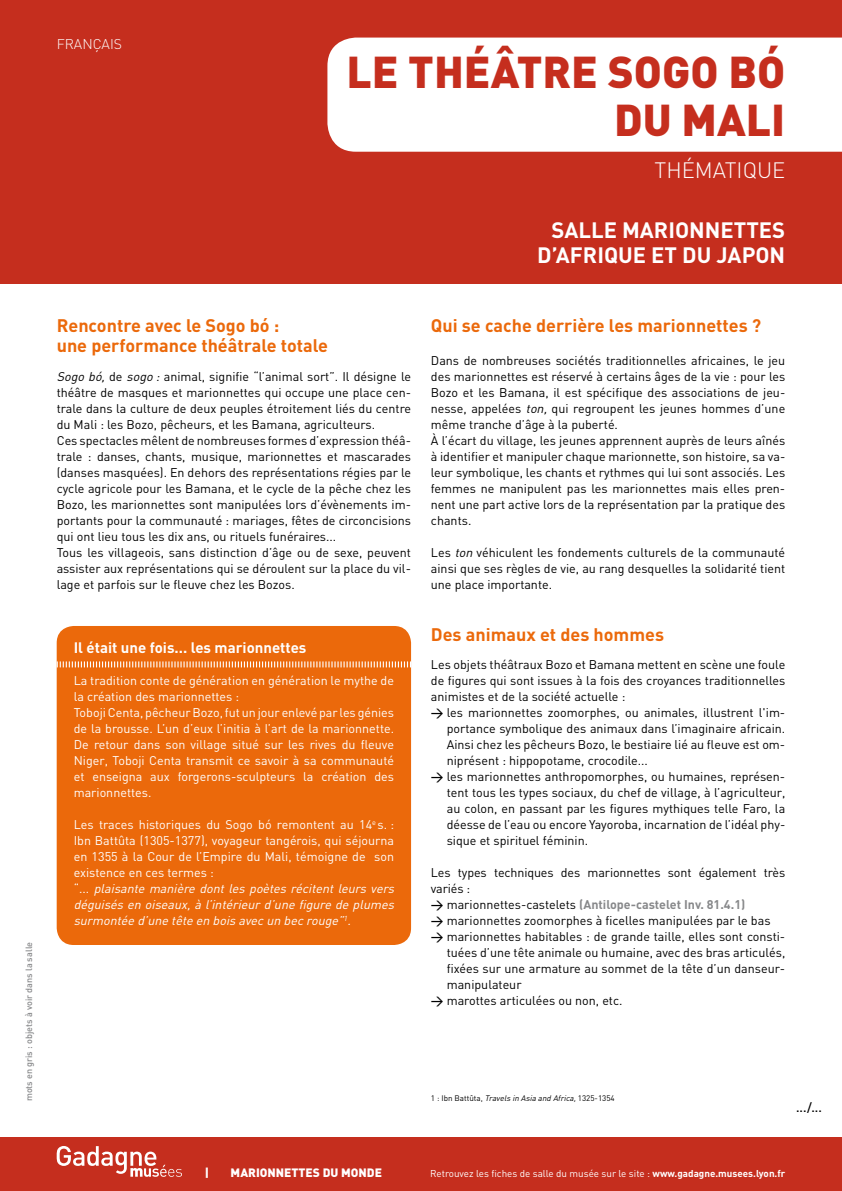
<style>
.page{position:relative;width:842px;height:1191px;background:#fff}
.page>*{position:absolute;margin:0;border:0;box-sizing:border-box;transform-origin:0 0}
.t1{font:900 44px/48px "DIN";color:#c52e1e;text-align:right}
.t2{font:700 22px/25px "DIN";color:#fff;text-align:center}
.t3{font:300 22px "DIN";color:#fff}
.t4{font:700 18px/20px "DIN";color:#eb690b}
.t5{font:700 15px "DIN";color:#fff}
.t6{font:300 14px "DIN";color:#fff}
.t7{font:12.5px/16px "DIN";color:#000}
.t8{font:12.5px/16px "DIN";color:#fff}
.t9{font:700 12.5px "DIN";color:#87888a}
.t10{font:500 12.5px "DIN";color:#000}
.t11{font:900 12px "DIN";color:#fff}
.t12{font:9.9px "DIN";color:#fff}
.t13{font:500 9px "DIN";color:#87888a}
.t14{font:italic 8px "DIN";color:#000}
.s1{font-style:italic}
.s2{font-weight:500}
.s3{font-weight:500;color:#000}
.s4{font-weight:400;color:#000}
.s5{font-style:normal}
.s6{font-weight:700}
</style>
<div class="page">
<div style="left:0;top:0;width:842px;height:284px;background:#c52e1e"></div>
<div style="left:0;top:1137px;width:842px;height:54px;background:#c52e1e"></div>
<svg style="left:57px;top:1146px;width:125px;height:30px"></svg>
<div style="left:57px;top:626px;width:354px;height:319px;background:#eb690b;border-radius:17px"></div>
<div style="left:327px;top:38px;width:515px;height:114px;background:#fff"></div>
<svg style="left:57px;top:661px;width:354px;height:6px"></svg>
<p class="t13" style="left:23px;top:1101px;width:161px;rotate:-90deg">mots en gris : objets à voir dans la salle</p>
<p class="t6" style="left:57px;top:35px;width:67px">FRANÇAIS</p>
<h1 class="t1" style="left:346px;top:46px;width:440px">LE THÉÂTRE SOGO BÓ<br>DU MALI</h1>
<h2 class="t3" style="left:654px;top:157px;width:132px">THÉMATIQUE</h2>
<h2 class="t2" style="left:537px;top:217px;width:250px">Salle Marionnettes d’Afrique et du Japon</h2>
<h3 class="t4" style="left:57px;top:314px;width:273px">Rencontre avec le Sogo bó :<br>une performance théâtrale totale</h3>
<p class="t7" style="left:57px;top:368px;width:356px"><span class="s1">Sogo bó,</span> de <span class="s1">sogo:</span> animal, signifie “l’animal sort”. Il désigne le théâtre de masques et marionnettes qui occupe une place cen&shy;trale dans la culture de deux peuples étroitement liés du centre du Mali : les Bozo, pêcheurs, et les Bamana, agriculteurs.<br>Ces spectacles mêlent de nombreuses formes d’expression théâ&shy;trale : danses, chants, musique, marionnettes et mascarades (danses masquées). En dehors des représentations régies par le cycle agricole pour les Bamana, et le cycle de la pêche chez les Bozo, les marionnettes sont manipulées lors d’évènements im&shy;portants pour la communauté : mariages, fêtes de circoncisions qui ont lieu tous les dix ans, ou rituels funéraires...<br>Tous les villageois, sans distinction d’âge ou de sexe, peuvent assister aux représentations qui se déroulent sur la place du vil&shy;lage et parfois sur le fleuve chez les Bozos.</p>
<p class="t5" style="left:74px;top:637px;width:234px">I l était une fois... les marionnettes</p>
<p class="t8" style="left:74px;top:672px;width:322px">La tradition conte de génération en génération le mythe de la création des marionnettes :<br>Toboji Centa, pêcheur Bozo, fut un jour enlevé par les génies de la brousse. L’un d’eux l’initia à l’art de la marionnette.<br>De retour dans son village situé sur les rives du fleuve Niger, Toboji Centa transmit ce savoir à sa communauté et enseigna aux forgerons-sculpteurs la création des marionnettes.</p>
<p class="t8" style="left:74px;top:816px;width:325px">Les traces historiques du Sogo bó remontent au 14<sup>e</sup> s. :<br>Ibn Battûta (1305-1377), voyageur tangérois, qui séjourna en 1355 à la Cour de l’Empire du Mali, témoigne de son existence en ces termes :<br>“ . . . <span class="s1">plaisante manière dont les poètes récitent leurs vers déguisés en oiseaux, à l’intérieur d’une figure de plumes surmontée d’une tête en bois avec un bec rouge”</span><sup>1</sup><span class="s1">.</span></p>
<h3 class="t4" style="left:431px;top:314px;width:332px">Qui se cache derrière les marionnettes ?</h3>
<p class="t7" style="left:431px;top:352px;width:356px">Dans de nombreuses sociétés traditionnelles africaines, le jeu des marionnettes est réservé à certains âges de la vie : pour les Bozo et les Bamana, il est spécifique des associations de jeu&shy;nesse, appelées <span class="s1">ton,</span> qui regroupent les jeunes hommes d’une même tranche d’âge à la puberté.<br>À l’écart du village, les jeunes apprennent auprès de leurs aînés à identifier et manipuler chaque marionnette, son histoire, sa va&shy;leur symbolique, les chants et rythmes qui lui sont associés. Les femmes ne manipulent pas les marionnettes mais elles pren&shy;nent une part active lors de la représentation par la pratique des chants.</p>
<p class="t7" style="left:431px;top:544px;width:356px;text-align:justify">Les <span class="s1">ton</span> véhiculent les fondements culturels de la communauté ainsi que ses règles de vie, au rang desquelles la solidarité tient une place importante.</p>
<h3 class="t4" style="left:431px;top:623px;width:235px">Des animaux et des hommes</h3>
<p class="t7" style="left:431px;top:656px;width:356px">Les objets théâtraux Bozo et Bamana mettent en scène une foule</p>
<p class="t7" style="left:431px;top:672px;width:356px">de figures qui sont issues à la fois des croyances traditionnelles</p>
<p class="t7" style="left:431px;top:688px;width:196px">animistes et de la société actuelle :</p>
<p class="t7" style="left:431px;top:704px;width:356px"><span class="s2">&gt;</span> les marionnettes zoomorphes, ou animales, illustrent l'im-</p>
<p class="t7" style="left:447px;top:720px;width:340px">portance symbolique des animaux dans l’imaginaire africain.</p>
<p class="t7" style="left:447px;top:736px;width:340px">Ainsi chez les pêcheurs Bozo, le bestiaire lié au fleuve est om-</p>
<p class="t7" style="left:447px;top:752px;width:203px">niprésent : hippopotame, crocodile...</p>
<p class="t7" style="left:431px;top:768px;width:356px"><span class="s2">&gt;</span> les marionnettes anthropomorphes, ou humaines, représen-</p>
<p class="t7" style="left:447px;top:784px;width:340px">tent tous les types sociaux, du chef de village, à l’agriculteur,</p>
<p class="t7" style="left:447px;top:800px;width:340px">au colon, en passant par les figures mythiques telle Faro, la</p>
<p class="t7" style="left:447px;top:816px;width:340px">déesse de l’eau ou encore Yayoroba, incarnation de l’idéal phy-</p>
<p class="t7" style="left:447px;top:832px;width:143px">sique et spirituel féminin.</p>
<p class="t7" style="left:431px;top:864px;width:356px">Les types techniques des marionnettes sont également très</p>
<p class="t7" style="left:431px;top:880px;width:41px">variés :</p>
<p class="t9" style="left:431px;top:896px;width:316px"><span class="s3">&gt;</span> <span class="s4">marionnettes-castelets</span> (Antilope-castelet I nv. 81.4.1)</p>
<p class="t7" style="left:431px;top:912px;width:341px"><span class="s2">&gt;</span> marionnettes zoomorphes à ficelles manipulées par le bas</p>
<p class="t7" style="left:431px;top:928px;width:356px"><span class="s2">&gt;</span> marionnettes habitables : de grande taille, elles sont consti-</p>
<p class="t7" style="left:447px;top:944px;width:340px">tuées d’une tête animale ou humaine, avec des bras articulés,</p>
<p class="t7" style="left:447px;top:960px;width:340px">fixées sur une armature au sommet de la tête d’un danseur-</p>
<p class="t7" style="left:447px;top:976px;width:76px">manipulateur</p>
<p class="t7" style="left:431px;top:992px;width:193px"><span class="s2">&gt;</span> marottes articulées ou non, etc.</p>
<p class="t14" style="left:431px;top:1093px;width:185px"><span class="s5">1 : I b n B a tt û ta ,</span> Travels in Asia and Africa,<span class="s5">1 3 2 5 - 1 3 5 4</span></p>
<p class="t10" style="left:796px;top:1099px;width:27px">.../...</p>
<p class="t11" style="left:205px;top:1164px;width:6px">|</p>
<p class="t11" style="left:231px;top:1164px;width:153px">MARIONNETTES DU MONDE</p>
<p class="t12" style="left:430px;top:1167px;width:357px">Retrouvez les fiches de salle du musée sur le site : <span class="s6">www.gadagne.musees.lyon.fr</span></p>
</div>
